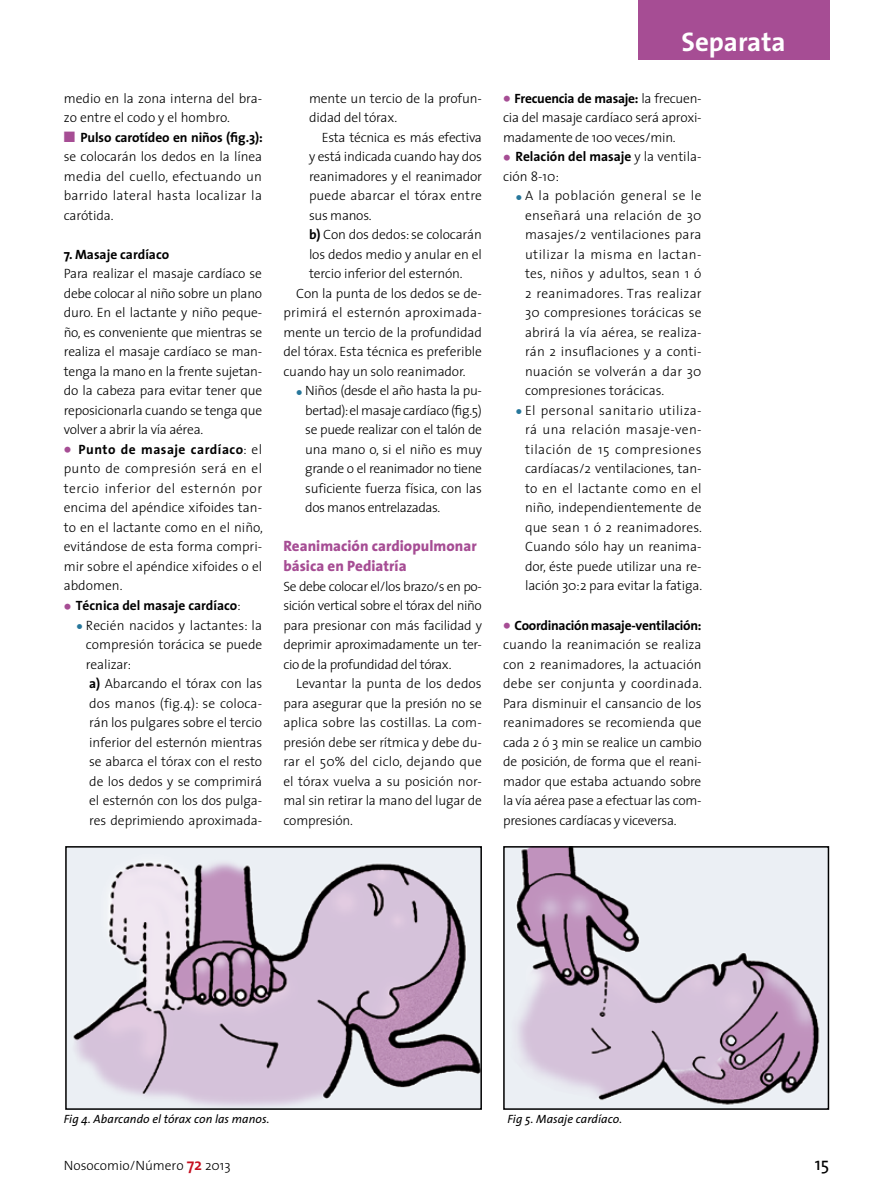
<style>
.page{position:relative;width:893px;height:1191px;background:#fff}
.page>*{position:absolute;margin:0;border:0;box-sizing:border-box;transform-origin:0 0}
.t1{font:27px "The Sans 7 Bold Plain";color:#fff}
.t2{font:18px "The Sans 5";color:#000}
.t3{font:800 15px/19.5px "The Sans 8";color:#a64d94}
.t4{font:300 13.5px/19.5px "The Sans 3";letter-spacing:-.01em;color:#000;text-align:justify}
.t5{font:300 13.5px "The Sans 3";letter-spacing:-.03em;color:#000}
.t6{font:300 13.5px "The Sans 3";letter-spacing:.01em;color:#000}
.t7{font:13.5px "The Sans 7 Bold Plain";color:#000}
.t8{font:italic 12px "The Sans 5";letter-spacing:.005em;color:#000}
.s1{color:#a64d94}
.s2{font-family:"The Sans 7 Bold Plain";font-weight:400}
.s3{font-family:"The Sans 8";font-weight:800;font-size:18px;color:#a64d94}
.s4{font-family:"The Sans 3";font-weight:300}
.s5{font-family:"The Sans 8";font-weight:800;font-size:15px;color:#27779b}
.s6{font-family:"The Sans 6";font-weight:600;font-size:16.5px;color:#c50e1f}
</style>
<div class="page">
<div style="left:638px;top:0;width:191px;height:60px;background:#a64d94"></div>
<img style="left:506px;top:849px;width:320px;height:257px">
<div style="left:503px;top:846px;width:326px;height:263px;border:2px solid #000"></div>
<img style="left:68px;top:849px;width:411px;height:257px">
<div style="left:65px;top:846px;width:417px;height:263px;border:2px solid #000"></div>
<p class="t4" style="left:64px;top:88px;width:200px">medio en la zona interna del bra&shy;zo entre el codo y el hombro.</p>
<p class="t4" style="left:64px;top:127px;width:201px"><span class="s1">■</span> <span class="s2">Pulso carotídeo en niños (fig.3): </span>se colocarán los dedos en la línea media del cuello, efectuando un barrido lateral hasta localizar la carótida.</p>
<p class="t4" style="left:64px;top:244px;width:200px;text-align:left"><span class="s2">7. Masaje cardíaco<br></span>Para realizar el masaje cardíaco se debe colocar al niño sobre un plano duro. En el lactante y niño peque&shy;ño, es conveniente que mientras se realiza el masaje cardíaco se man&shy;tenga la mano en la frente sujetan&shy;do la cabeza para evitar tener que reposicionarla cuando se tenga que volver a abrir la vía aérea.</p>
<p class="t4" style="left:64px;top:439px;width:201px"><span class="s3">•</span> <span class="s2">Punto de masaje cardíaco</span>: el punto de compresión será en el tercio inferior del esternón por encima del apéndice xifoides tan&shy;to en el lactante como en el niño, evitándose de esta forma compri&shy;mir sobre el apéndice xifoides o el abdomen.</p>
<p class="t7" style="left:64px;top:594px;width:178px"><span class="s3">•</span> Técnica del masaje cardíaco<span class="s4">:</span></p>
<p class="t4" style="left:86px;top:615px;width:178px;text-align:left;text-indent:-9px"><span class="s5">•</span> Recién nacidos y lactantes: la compresión torácica se puede realizar:<br><span class="s2">a)</span> Abarcando el tórax con las dos manos (fig.4): se coloca&shy;rán los pulgares sobre el tercio inferior del esternón mientras se abarca el tórax con el resto de los dedos y se comprimirá el esternón con los dos pulga&shy;res deprimiendo aproximada-</p>
<p class="t4" style="left:309px;top:88px;width:174px">mente un tercio de la profun-</p>
<p class="t4" style="left:309px;top:107px;width:90px">didad del tórax.</p>
<p class="t4" style="left:322px;top:127px;width:162px">Esta técnica es más efectiva</p>
<p class="t4" style="left:309px;top:146px;width:174px">y está indicada cuando hay dos</p>
<p class="t4" style="left:309px;top:166px;width:174px">reanimadores y el reanimador</p>
<p class="t6" style="left:309px;top:184px;width:175px">puede abarcar el tórax entre</p>
<p class="t4" style="left:309px;top:205px;width:64px">sus manos.</p>
<p class="t4" style="left:309px;top:224px;width:174px"><span class="s2">b)</span> Con dos dedos: se colocarán</p>
<p class="t4" style="left:309px;top:244px;width:174px">los dedos medio y anular en el</p>
<p class="t4" style="left:309px;top:263px;width:155px">tercio inferior del esternón.</p>
<p class="t4" style="left:296px;top:283px;width:187px">Con la punta de los dedos se de-</p>
<p class="t6" style="left:283px;top:301px;width:200px">primirá el esternón aproximada-</p>
<p class="t4" style="left:283px;top:322px;width:200px">mente un tercio de la profundidad</p>
<p class="t4" style="left:283px;top:341px;width:200px">del tórax. Esta técnica es preferible</p>
<p class="t4" style="left:283px;top:361px;width:184px">cuando hay un solo reanimador.</p>
<p class="t4" style="left:305px;top:381px;width:178px;text-indent:-9px"><span class="s5">•</span> Niños (desde el año hasta la pu&shy;bertad): el masaje cardíaco (fig.5) se puede realizar con el talón de una mano o, si el niño es muy grande o el reanimador no tiene suficiente fuerza física, con las dos manos entrelazadas.</p>
<p class="t3" style="left:283px;top:536px;width:195px">Reanimación cardiopulmonar básica en Pediatría</p>
<p class="t5" style="left:283px;top:575px;width:200px">Se debe colocar el/los brazo/s en po-</p>
<p class="t5" style="left:283px;top:594px;width:200px">sición vertical sobre el tórax del niño</p>
<p class="t4" style="left:283px;top:615px;width:200px">para presionar con más facilidad y</p>
<p class="t4" style="left:283px;top:634px;width:200px">deprimir aproximadamente un ter-</p>
<p class="t5" style="left:283px;top:653px;width:170px">cio de la profundidad del tórax.</p>
<p class="t4" style="left:296px;top:673px;width:187px">Levantar la punta de los dedos</p>
<p class="t4" style="left:283px;top:692px;width:200px">para asegurar que la presión no se</p>
<p class="t4" style="left:283px;top:712px;width:200px">aplica sobre las costillas. La com-</p>
<p class="t4" style="left:283px;top:731px;width:200px">presión debe ser rítmica y debe du-</p>
<p class="t6" style="left:283px;top:750px;width:200px">rar el 50% del ciclo, dejando que</p>
<p class="t4" style="left:283px;top:770px;width:200px">el tórax vuelva a su posición nor-</p>
<p class="t4" style="left:283px;top:790px;width:200px">mal sin retirar la mano del lugar de</p>
<p class="t4" style="left:283px;top:809px;width:71px">compresión.</p>
<p class="t1" style="left:681px;top:19px;width:106px">Separata</p>
<p class="t4" style="left:503px;top:88px;width:200px"><span class="s3">•</span> <span class="s2">Frecuencia de masaje:</span> la frecuen&shy;cia del masaje cardíaco será aproxi&shy;madamente de 100 veces/min.</p>
<p class="t4" style="left:503px;top:147px;width:200px"><span class="s3">•</span> <span class="s2">Relación del masaje</span> y la ventila&shy;ción 8-10:</p>
<p class="t4" style="left:525px;top:186px;width:178px;text-indent:-9px"><span class="s5">•</span> A la población general se le enseñará una relación de 30 masajes/2 ventilaciones para utilizar la misma en lactan&shy;tes, niños y adultos, sean 1 ó 2 reanimadores. Tras realizar 30 compresiones torácicas se abrirá la vía aérea, se realiza&shy;rán 2 insuflaciones y a conti&shy;nuación se volverán a dar 30 compresiones torácicas.</p>
<p class="t4" style="left:525px;top:400px;width:179px;text-indent:-9px"><span class="s5">•</span> El personal sanitario utiliza&shy;rá una relación masaje-ven&shy;tilación de 15 compresiones cardíacas/2 ventilaciones, tan&shy;to en el lactante como en el niño, independientemente de que sean 1 ó 2 reanimadores.<br>Cuando sólo hay un reanima&shy;dor, éste puede utilizar una re&shy;lación 30:2 para evitar la fatiga.</p>
<p class="t4" style="left:503px;top:615px;width:200px"><span class="s3">•</span> <span class="s2">Coordinación masaje-ventilación: </span>cuando la reanimación se realiza con 2 reanimadores, la actuación debe ser conjunta y coordinada.<br>Para disminuir el cansancio de los reanimadores se recomienda que cada 2 ó 3 min se realice un cambio de posición, de forma que el reani&shy;mador que estaba actuando sobre la vía aérea pase a efectuar las com&shy;presiones cardíacas y viceversa.</p>
<p class="t8" style="left:64px;top:1109px;width:207px">Fig 4. Abarcando el tórax con las manos.</p>
<p class="t8" style="left:507px;top:1109px;width:116px">Fig 5. Masaje cardíaco.</p>
<p class="t4" style="left:64px;top:1155px;width:168px">Nosocomio/Número <span class="s6">72</span> 2013</p>
<p class="t2" style="left:815px;top:1148px;width:16px">15</p>
</div>
